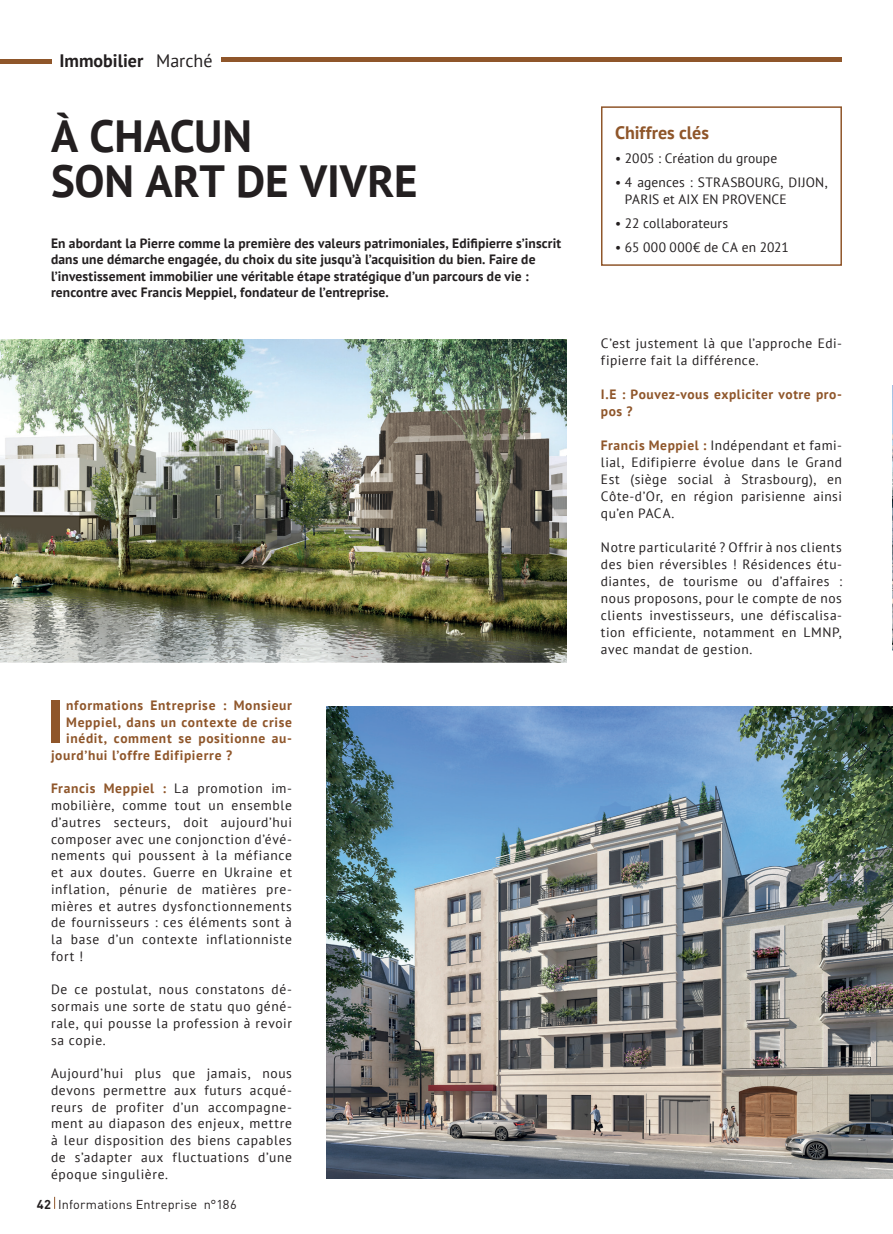
<style>
.page{position:relative;width:893px;height:1234px;background:#fff}
.page>*{position:absolute;margin:0;border:0;box-sizing:border-box;transform-origin:0 0}
.t1{font:700 60.6px "PT Sans";color:#8f562a}
.t2{font:700 45px/45px "PT Sans";letter-spacing:-.005em;color:#231f20}
.t3{font:700 18px "PT Sans";color:#231f20}
.t4{font:700 18px "PT Sans";color:#8f562a}
.t5{font:13.5px/16.8px "PT Sans";letter-spacing:.04em;color:#231f20;text-align:justify}
.t6{font:700 13.5px/16.5px "PT Sans";letter-spacing:.01em;color:#231f20}
.t7{font:700 13.5px/17px "PT Sans";letter-spacing:.05em;color:#8f562a}
.t8{font:13.5px/16.5px "PT Sans";letter-spacing:.01em;color:#231f20}
.t9{font:12.75px "DIN Pro";letter-spacing:.015em;color:#231f20}
.s1{font-weight:400}
.s2{font-weight:700;color:#8f562a}
.s3{font-weight:700}
</style>
<div class="page">
<svg style="left:54px;top:1196px;width:1px;height:12px"></svg>
<div style="left:601px;top:106px;width:241px;height:160px;border:2px solid #8f562a"></div>
<hr style="left:0;top:60px;width:51px;height:4px;background:#8f562a">
<div style="left:221px;top:57px;width:621px;height:5px;background:#8f562a"></div>
<img style="left:0;top:339px;width:567px;height:323px">
<img style="left:326px;top:706px;width:567px;height:472px">
<img style="left:892px;top:386px;width:1px;height:264px">
<h3 class="t3" style="left:60px;top:49px;width:155px">Immobilier <span class="s1">Marché</span></h3>
<h2 class="t2" style="left:51px;top:113px;width:368px">À CHACUN<br>SON ART DE VIVRE</h2>
<p class="t6" style="left:51px;top:234px;width:512px">En abordant la Pierre comme la première des valeurs patrimoniales, Edifipierre s’inscrit dans une démarche engagée, du choix du site jusqu’à l’acquisition du bien. Faire de l’investissement immobilier une véritable étape stratégique d’un parcours de vie : rencontre avec Francis Meppiel, fondateur de l’entreprise.</p>
<h1 class="t1" style="left:47px;top:681px;width:19px">I</h1>
<p class="t7" style="left:66px;top:696px;width:227px">nformations Entreprise : Monsieur</p>
<p class="t7" style="left:66px;top:713px;width:227px">Meppiel, dans un contexte de crise</p>
<p class="t7" style="left:66px;top:729px;width:227px">inédit, comment se positionne au-</p>
<p class="t7" style="left:51px;top:746px;width:183px">jourd’hui l’offre Edifipierre ?</p>
<p class="t5" style="left:51px;top:779px;width:242px"><span class="s2">Francis Meppiel :</span> La promotion im&shy;mobilière, comme tout un ensemble d’autres secteurs, doit aujourd’hui composer avec une conjonction d’évé&shy;nements qui poussent à la méfiance et aux doutes. Guerre en Ukraine et inflation, pénurie de matières pre&shy;mières et autres dysfonctionnements de fournisseurs : ces éléments sont à la base d’un contexte inflationniste fort !</p>
<p class="t5" style="left:51px;top:980px;width:242px">De ce postulat, nous constatons dé&shy;sormais une sorte de statu quo géné&shy;rale, qui pousse la profession à revoir sa copie.</p>
<p class="t5" style="left:51px;top:1064px;width:242px">Aujourd’hui plus que jamais, nous devons permettre aux futurs acqué&shy;reurs de profiter d’un accompagne&shy;ment au diapason des enjeux, mettre à leur disposition des biens capables de s’adapter aux fluctuations d’une époque singulière.</p>
<p class="t9" style="left:37px;top:1193px;width:201px"><span class="s3">42</span> Informations Entreprise n°186</p>
<h3 class="t4" style="left:615px;top:121px;width:95px">Chiffres clés</h3>
<p class="t8" style="left:615px;top:150px;width:163px">• 2005 : Création du groupe</p>
<p class="t8" style="left:625px;top:174px;width:204px;text-indent:-10px">• 4 agences : STRASBOURG, DIJON,<br>PARIS et AIX EN PROVENCE</p>
<p class="t8" style="left:615px;top:214px;width:114px">• 22 collaborateurs</p>
<p class="t8" style="left:615px;top:238px;width:175px">• 65 000 000€ de CA en 2021</p>
<p class="t5" style="left:601px;top:334px;width:242px">C’est justement là que l’approche Edi&shy;fipierre fait la différence.</p>
<p class="t7" style="left:601px;top:385px;width:242px">I.E : Pouvez-vous expliciter votre pro&shy;pos ?</p>
<p class="t5" style="left:601px;top:436px;width:242px"><span class="s2">Francis Meppiel :</span> Indépendant et fami&shy;lial, Edifipierre évolue dans le Grand Est (siège social à Strasbourg), en Côte-d’Or, en région parisienne ainsi qu’en PACA.</p>
<p class="t5" style="left:601px;top:538px;width:242px">Notre particularité ? Offrir à nos clients des bien réversibles ! Résidences étu&shy;diantes, de tourisme ou d’affaires : nous proposons, pour le compte de nos clients investisseurs, une défiscalisa&shy;tion efficiente, notamment en LMNP, avec mandat de gestion.</p>
</div>
